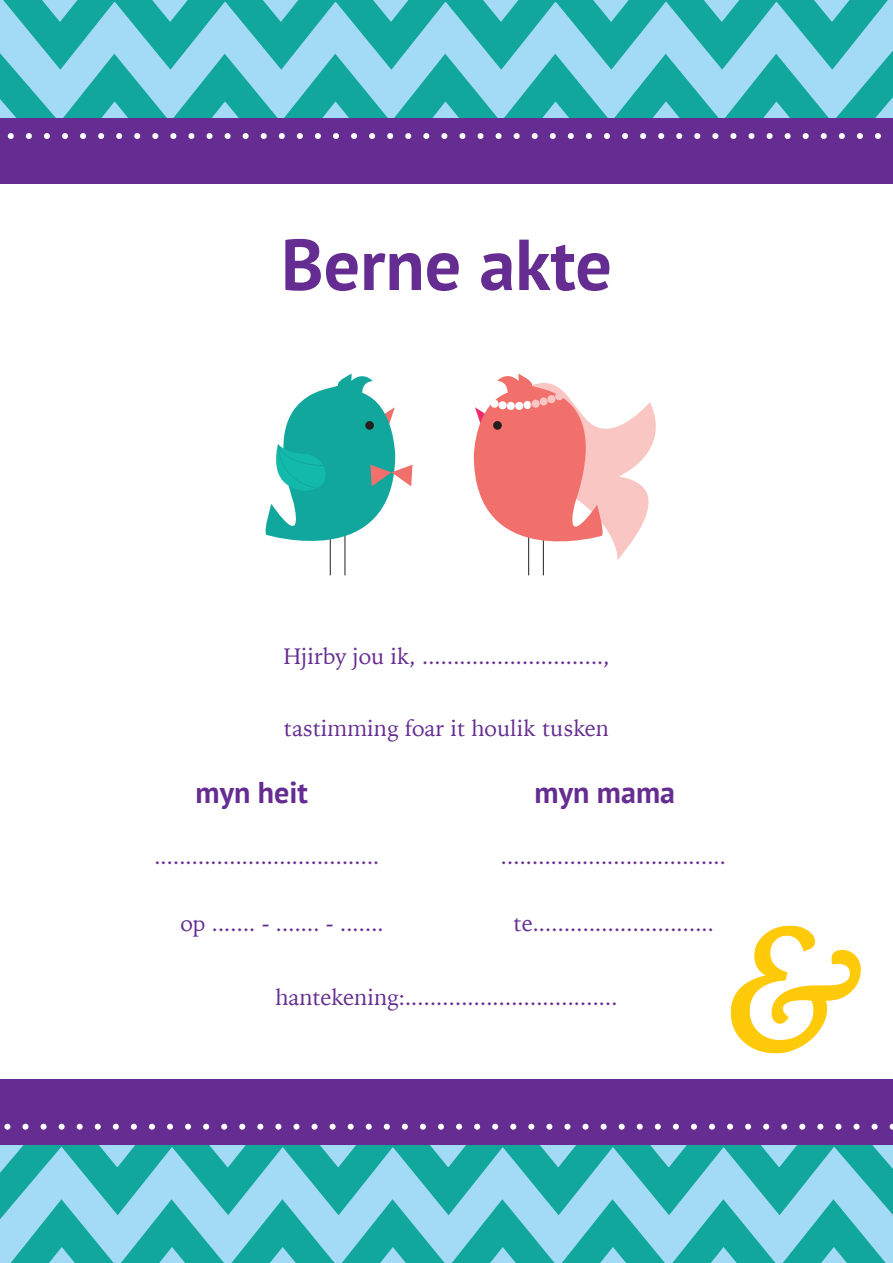
<style>
.page{position:relative;width:893px;height:1263px;background:#fff}
.page>*{position:absolute;margin:0;border:0;box-sizing:border-box;transform-origin:0 0}
.t1{font:700 72px "PT Sans";color:#652d91}
.t2{font:700 30px "PT Sans";color:#652d91}
.t3{font:22.5px "Iowan Old Style";color:#652d91}
</style>
<div class="page">
<svg style="left:0;top:0;width:893px;height:14px;background:#3eb6b8"></svg>
<svg style="left:0;top:14px;width:893px;height:104px;background:#5cc1ca"></svg>
<svg style="left:0;top:1255px;width:893px;height:8px;background:#3eb6b8"></svg>
<svg style="left:0;top:1145px;width:893px;height:110px;background:#5bc0c9"></svg>
<hr style="left:330px;top:528px;width:1px;height:47px;background:#231f20">
<hr style="left:344px;top:528px;width:1px;height:47px;background:#231f20">
<svg style="left:265px;top:373px;width:147px;height:201px"></svg>
<div style="left:365px;top:421px;width:9px;height:9px;background:#231f20;border-radius:50%"></div>
<hr style="left:528px;top:528px;width:1px;height:47px;background:#231f20">
<hr style="left:543px;top:528px;width:1px;height:47px;background:#231f20">
<svg style="left:474px;top:374px;width:182px;height:199px"></svg>
<div style="left:0;top:118px;width:893px;height:66px;background:#652d91"></div>
<svg style="left:7px;top:133px;width:874px;height:6px"></svg>
<div style="left:0;top:1079px;width:893px;height:66px;background:#652d91"></div>
<svg style="left:4px;top:1124px;width:889px;height:6px"></svg>
<img style="left:730px;top:925px;width:131px;height:129px">
<h1 class="t1" style="left:281px;top:217px;width:332px">Berne akte</h1>
<p class="t3" style="left:283px;top:636px;width:328px">Hjirby jou ik, .............................,</p>
<p class="t3" style="left:284px;top:708px;width:326px">tastimming foar it houlik tusken</p>
<h2 class="t2" style="left:196px;top:773px;width:114px">myn heit</h2>
<h2 class="t2" style="left:534px;top:773px;width:142px">myn mama</h2>
<p class="t3" style="left:154px;top:836px;width:227px">....................................</p>
<p class="t3" style="left:501px;top:836px;width:227px">....................................</p>
<p class="t3" style="left:180px;top:903px;width:205px">op ....... - ....... - .......</p>
<p class="t3" style="left:514px;top:903px;width:202px">te.............................</p>
<p class="t3" style="left:275px;top:977px;width:344px">hantekening:..................................</p>
</div>
